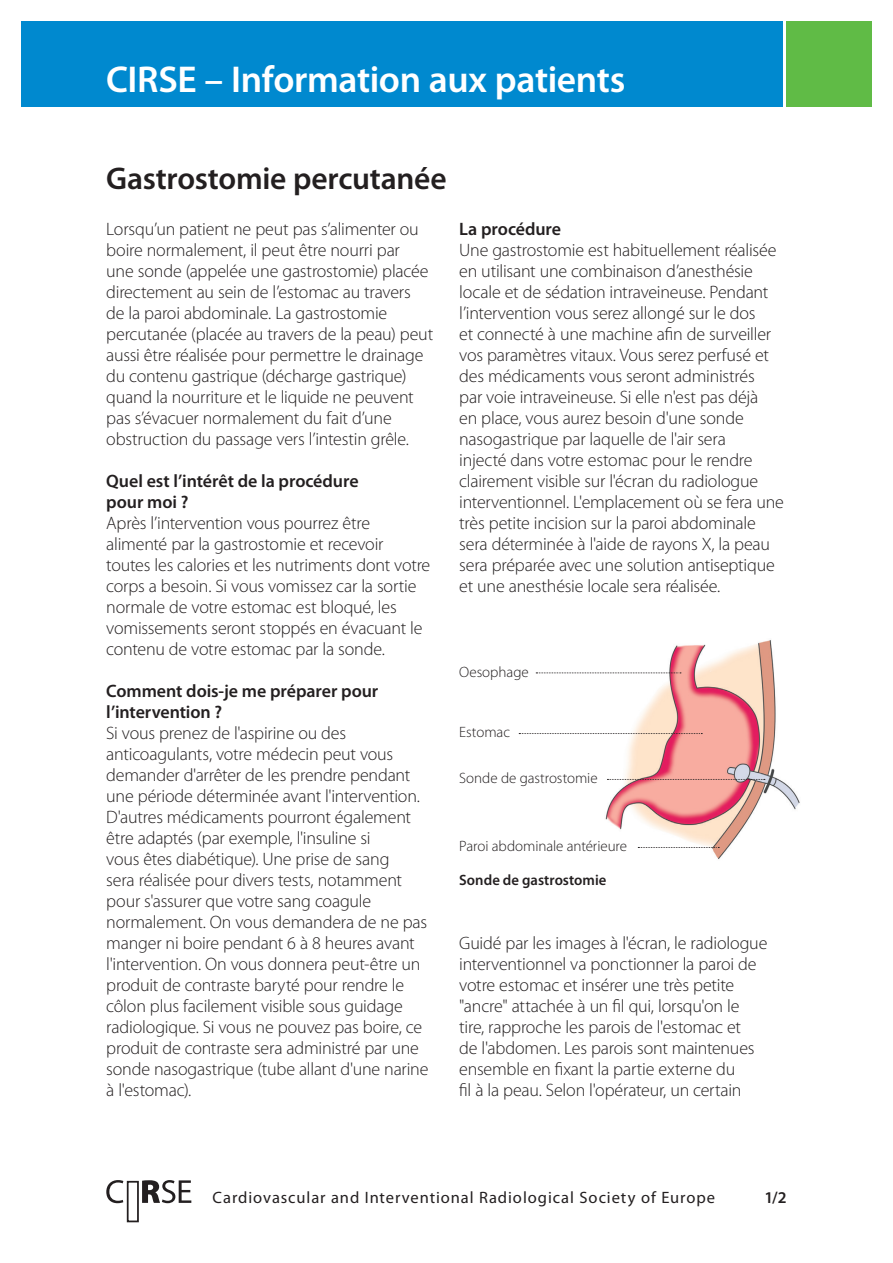
<style>
.page{position:relative;width:893px;height:1263px;background:#fff}
.page>*{position:absolute;margin:0;border:0;box-sizing:border-box;transform-origin:0 0}
.t1{font:600 37.5px "Myriad Pro";letter-spacing:-.01em;color:#fff}
.t2{font:600 31.5px "Myriad Pro";letter-spacing:-.01em;color:#231f20}
.t3{font:300 18px/21px "Myriad Pro";letter-spacing:-.015em;color:#231f20}
.t4{font:600 18px/21px "Myriad Pro";letter-spacing:-.005em;color:#231f20}
.t5{font:16.5px "Myriad Pro";letter-spacing:.055em;color:#231f20}
.t6{font:600 16.5px "Myriad Pro";color:#231f20}
.t7{font:300 15px "Myriad Pro";color:#231f20}
.t8{font:600 15px "Myriad Pro";color:#231f20}
</style>
<div class="page">
<div style="left:127px;top:1181px;width:12px;height:41px;background:#fff;border:2px solid #231f20"></div>
<svg style="left:106px;top:1180px;width:85px;height:23px"></svg>
<img style="left:518px;top:640px;width:282px;height:220px">
<svg style="left:536px;top:672px;width:145px;height:1px"></svg>
<svg style="left:607px;top:779px;width:158px;height:1px"></svg>
<svg style="left:519px;top:733px;width:183px;height:1px"></svg>
<svg style="left:638px;top:847px;width:81px;height:1px"></svg>
<div style="left:21px;top:21px;width:761px;height:85px;background:#0089cf"></div>
<div style="left:787px;top:21px;width:85px;height:85px;background:#60bb46"></div>
<h1 class="t1" style="left:106px;top:59px;width:521px">CIRSE – Information aux patients</h1>
<h2 class="t2" style="left:106px;top:161px;width:342px">Gastrostomie percutanée</h2>
<p class="t3" style="left:106px;top:218px;width:328px">Lorsqu’un patient ne peut pas s’alimenter ou boire normalement, il peut être nourri par<br>une sonde (appelée une gastrostomie) placée directement au sein de l’estomac au travers de la paroi abdominale. La gastrostomie percutanée (placée au travers de la peau) peut aussi être réalisée pour permettre le drainage du contenu gastrique (décharge gastrique) quand la nourriture et le liquide ne peuvent pas s’évacuer normalement du fait d’une obstruction du passage vers l’intestin grêle.</p>
<p class="t4" style="left:106px;top:470px;width:254px">Quel est l’intérêt de la procédure pour moi ?</p>
<p class="t3" style="left:106px;top:512px;width:326px">Après l’intervention vous pourrez être alimenté par la gastrostomie et recevoir toutes les calories et les nutriments dont votre corps a besoin. Si vous vomissez car la sortie normale de votre estomac est bloqué, les vomissements seront stoppés en évacuant le contenu de votre estomac par la sonde.</p>
<p class="t4" style="left:106px;top:680px;width:273px">Comment dois-je me préparer pour l’intervention ?</p>
<p class="t3" style="left:106px;top:723px;width:324px">Si vous prenez de l'aspirine ou des anticoagulants, votre médecin peut vous demander d'arrêter de les prendre pendant une période déterminée avant l'intervention.<br>D'autres médicaments pourront également être adaptés (par exemple, l'insuline si<br>vous êtes diabétique). Une prise de sang<br>sera réalisée pour divers tests, notamment pour s'assurer que votre sang coagule normalement. On vous demandera de ne pas manger ni boire pendant 6 à 8 heures avant l'intervention. On vous donnera peut-être un produit de contraste baryté pour rendre le côlon plus facilement visible sous guidage radiologique. Si vous ne pouvez pas boire, ce produit de contraste sera administré par une sonde nasogastrique (tube allant d'une narine à l'estomac).</p>
<p class="t4" style="left:459px;top:219px;width:103px">La procédure</p>
<p class="t3" style="left:459px;top:240px;width:326px">Une gastrostomie est habituellement réalisée en utilisant une combinaison d’anesthésie locale et de sédation intraveineuse. Pendant l’intervention vous serez allongé sur le dos<br>et connecté à une machine afin de surveiller vos paramètres vitaux. Vous serez perfusé et des médicaments vous seront administrés<br>par voie intraveineuse. Si elle n'est pas déjà<br>en place, vous aurez besoin d'une sonde nasogastrique par laquelle de l'air sera<br>injecté dans votre estomac pour le rendre clairement visible sur l'écran du radiologue interventionnel. L'emplacement où se fera une très petite incision sur la paroi abdominale sera déterminée à l'aide de rayons X, la peau sera préparée avec une solution antiseptique et une anesthésie locale sera réalisée.</p>
<p class="t7" style="left:459px;top:663px;width:71px">Oesophage</p>
<p class="t7" style="left:459px;top:724px;width:52px">Estomac</p>
<p class="t7" style="left:459px;top:770px;width:140px">Sonde de gastrostomie</p>
<p class="t7" style="left:459px;top:838px;width:169px">Paroi abdominale antérieure</p>
<p class="t8" style="left:459px;top:872px;width:149px">Sonde de gastrostomie</p>
<p class="t3" style="left:459px;top:933px;width:310px">Guidé par les images à l'écran, le radiologue interventionnel va ponctionner la paroi de votre estomac et insérer une très petite "ancre" attachée à un fil qui, lorsqu'on le tire, rapproche les parois de l'estomac et<br>de l'abdomen. Les parois sont maintenues ensemble en fixant la partie externe du<br>fil à la peau. Selon l'opérateur, un certain</p>
<p class="t5" style="left:213px;top:1188px;width:504px">Cardiovascular and Interventional Radiological Society of Europe</p>
<p class="t6" style="left:764px;top:1188px;width:24px">1/2</p>
</div>
